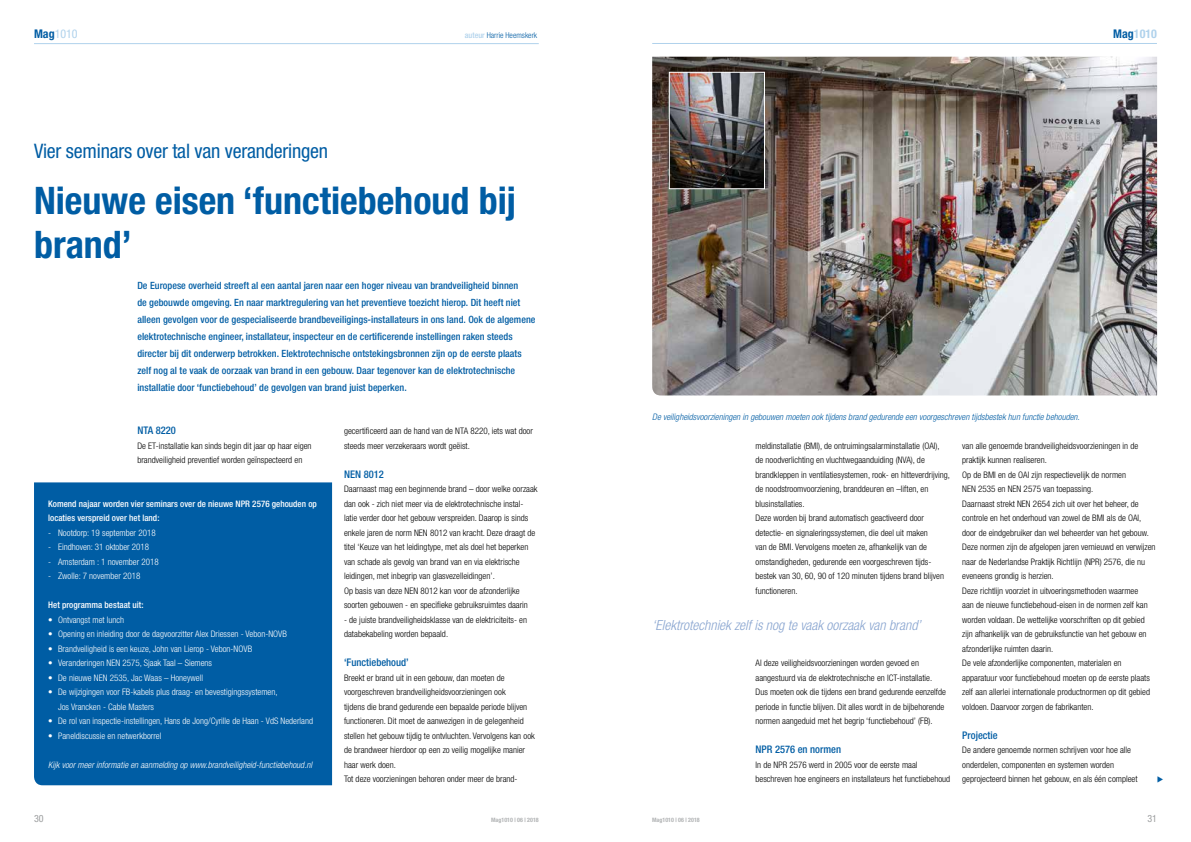
<style>
.page{position:relative;width:1191px;height:842px;background:#fff}
.page>*{position:absolute;margin:0;border:0;box-sizing:border-box;transform-origin:0 0}
.t1{font:700 condensed 38px/44px "Helvetica Neue";color:#005da4}
.t2{font:condensed 20px "Helvetica Neue";letter-spacing:-.01em;color:#005da4}
.t3{font:italic 300 condensed 14px "Helvetica Neue";color:#89a5d0}
.t4{font:condensed 12px "Helvetica Neue";color:#b0d2ec}
.t5{font:700 condensed 12px "Helvetica Neue";color:#b0d2ec}
.t6{font:500 condensed 10.5px "Helvetica Neue";color:#005da4}
.t7{font:500 condensed 10px/17px "Helvetica Neue";color:#005da4}
.t8{font:condensed 10px "Helvetica Neue";color:#9c9e9f}
.t9{font:300 condensed 9px/14.5px "Helvetica Neue";color:#000}
.t10{font:300 condensed 9px/14.5px "Helvetica Neue";color:#fff}
.t11{font:italic 300 condensed 9px "Helvetica Neue";color:#005da4}
.t12{font:500 condensed 9px/14.5px "Helvetica Neue";color:#fff}
.t13{font:italic 300 condensed 9px "Helvetica Neue";color:#fff}
.t14{font:300 condensed 8px "Helvetica Neue";color:#005da4}
.t15{font:700 condensed 6px "Helvetica Neue";color:#b1b3b4}
.s1{font-weight:700;color:#005da4}
.s2{font-weight:500;color:#b0d2ec}
.s3{color:#005da4}
</style>
<div class="page">
<hr style="left:34px;top:43px;width:505px;height:1px;background:#b0d2ec">
<hr style="left:652px;top:43px;width:505px;height:1px;background:#b0d2ec">
<img style="left:652px;top:57px;width:505px;height:338px">
<img style="left:671px;top:74px;width:92px;height:113px">
<div style="left:669px;top:72px;width:96px;height:117px;border:1px solid #fff"></div>
<div style="left:34px;top:482px;width:298px;height:303px;background:#005da4"></div>
<h3 class="t4" style="left:34px;top:27px;width:45px"><span class="s1">Mag</span>1010</h3>
<p class="t14" style="left:465px;top:30px;width:74px"><span class="s2">auteur</span> Harrie Heemskerk</p>
<h3 class="t5" style="left:1113px;top:26px;width:45px"><span class="s3">Mag</span>1010</h3>
<h2 class="t2" style="left:34px;top:139px;width:296px">Vier seminars over tal van veranderingen</h2>
<h1 class="t1" style="left:34px;top:177px;width:483px">Nieuwe eisen ‘functiebehoud bij brand’</h1>
<p class="t7" style="left:137px;top:277px;width:399px">De Europese overheid streeft al een aantal jaren naar een hoger niveau van brandveiligheid binnen<br>de gebouwde omgeving. En naar marktregulering van het preventieve toezicht hierop. Dit heeft niet alleen gevolgen voor de gespecialiseerde brandbeveiligings-installateurs in ons land. Ook de algemene elektrotechnische engineer, installateur, inspecteur en de certificerende instellingen raken steeds directer bij dit onderwerp betrokken. Elektrotechnische ontstekingsbronnen zijn op de eerste plaats zelf nog al te vaak de oorzaak van brand in een gebouw. Daar tegenover kan de elektrotechnische installatie door ‘functiebehoud’ de gevolgen van brand juist beperken.</p>
<p class="t6" style="left:137px;top:424px;width:40px">NTA 8220</p>
<p class="t9" style="left:137px;top:438px;width:176px">De ET-installatie kan sinds begin dit jaar op haar eigen brandveiligheid preventief worden geïnspecteerd en</p>
<p class="t9" style="left:344px;top:424px;width:190px">gecertificeerd aan de hand van de NTA 8220, iets wat door steeds meer verzekeraars wordt geëist.</p>
<p class="t6" style="left:344px;top:468px;width:41px">NEN 8012</p>
<p class="t9" style="left:344px;top:482px;width:195px">Daarnaast mag een beginnende brand – door welke oorzaak dan ook - zich niet meer via de elektrotechnische instal&shy;latie verder door het gebouw verspreiden. Daarop is sinds enkele jaren de norm NEN 8012 van kracht. Deze draagt de titel ‘Keuze van het leidingtype, met als doel het beperken van schade als gevolg van brand van en via elektrische leidingen, met inbegrip van glasvezelleidingen’.<br>Op basis van deze NEN 8012 kan voor de afzonderlijke soorten gebouwen - en specifieke gebruiksruimtes daarin</p>
<p class="t9" style="left:344px;top:612px;width:185px">- de juiste brandveiligheidsklasse van de elektriciteits- en databekabeling worden bepaald.</p>
<p class="t6" style="left:344px;top:656px;width:66px">‘Functiebehoud’</p>
<p class="t9" style="left:344px;top:670px;width:192px">Breekt er brand uit in een gebouw, dan moeten de voorgeschreven brandveiligheidsvoorzieningen ook<br>tijdens die brand gedurende een bepaalde periode blijven functioneren. Dit moet de aanwezigen in de gelegenheid stellen het gebouw tijdig te ontvluchten. Vervolgens kan ook de brandweer hierdoor op een zo veilig mogelijke manier haar werk doen.<br>Tot deze voorzieningen behoren onder meer de brand-</p>
<p class="t12" style="left:48px;top:496px;width:270px">Komend najaar worden vier seminars over de nieuwe NPR 2576 gehouden op locaties verspreid over het land:</p>
<p class="t10" style="left:48px;top:525px;width:109px">- Nootdorp: 19 september 2018</p>
<p class="t10" style="left:48px;top:540px;width:103px">- Eindhoven: 31 oktober 2018</p>
<p class="t10" style="left:48px;top:554px;width:112px">- Amsterdam : 1 november 2018</p>
<p class="t10" style="left:48px;top:569px;width:94px">- Zwolle: 7 november 2018</p>
<p class="t12" style="left:48px;top:598px;width:97px">Het programma bestaat uit:</p>
<p class="t10" style="left:48px;top:612px;width:78px">• Ontvangst met lunch</p>
<p class="t10" style="left:48px;top:627px;width:240px">• Opening en inleiding door de dagvoorzitter Alex Driessen - Vebon-NOVB</p>
<p class="t10" style="left:48px;top:641px;width:205px">• Brandveiligheid is een keuze, John van Lierop - Vebon-NOVB</p>
<p class="t10" style="left:48px;top:656px;width:165px">• Veranderingen NEN 2575, Sjaak Taal – Siemens</p>
<p class="t10" style="left:48px;top:670px;width:156px">• De nieuwe NEN 2535, Jac Waas – Honeywell</p>
<p class="t10" style="left:58px;top:685px;width:221px;text-indent:-10px">• De wijzigingen voor FB-kabels plus draag- en bevestigingssystemen,<br>Jos Vrancken - Cable Masters</p>
<p class="t10" style="left:48px;top:714px;width:266px">• De rol van inspectie-instellingen, Hans de Jong/Cyrille de Haan - VdS Nederland</p>
<p class="t10" style="left:48px;top:728px;width:115px">• Paneldiscussie en netwerkborrel</p>
<p class="t13" style="left:48px;top:759px;width:265px">Kijk voor meer informatie en aanmelding op www.brandveiligheid-functiebehoud.nl</p>
<p class="t11" style="left:652px;top:411px;width:429px">De veiligheidsvoorzieningen in gebouwen moeten ook tijdens brand gedurende een voorgeschreven tijdsbestek hun functie behouden.</p>
<p class="t9" style="left:755px;top:438px;width:196px">meldinstallatie (BMI), de ontruimingsalarminstallatie (OAI),<br>de noodverlichting en vluchtwegaanduiding (NVA), de brandkleppen in ventilatiesystemen, rook- en hitteverdrijving, de noodstroomvoorziening, branddeuren en –liften, en blusinstallaties.<br>Deze worden bij brand automatisch geactiveerd door detectie- en signaleringssystemen, die deel uit maken<br>van de BMI. Vervolgens moeten ze, afhankelijk van de omstandigheden, gedurende een voorgeschreven tijds&shy;bestek van 30, 60, 90 of 120 minuten tijdens brand blijven functioneren.</p>
<h3 class="t3" style="left:652px;top:617px;width:270px">‘Elektrotechniek zelf is nog te vaak oorzaak van brand’</h3>
<p class="t9" style="left:755px;top:656px;width:192px">Al deze veiligheidsvoorzieningen worden gevoed en aangestuurd via de elektrotechnische en ICT-installatie.<br>Dus moeten ook die tijdens een brand gedurende eenzelfde periode in functie blijven. Dit alles wordt in de bijbehorende normen aangeduid met het begrip ‘functiebehoud’ (FB).</p>
<p class="t6" style="left:755px;top:743px;width:87px">NPR 2576 en normen</p>
<p class="t9" style="left:755px;top:757px;width:196px">In de NPR 2576 werd in 2005 voor de eerste maal beschreven hoe engineers en installateurs het functiebehoud</p>
<p class="t9" style="left:962px;top:438px;width:195px">van alle genoemde brandveiligheidsvoorzieningen in de praktijk kunnen realiseren.<br>Op de BMI en de OAI zijn respectievelijk de normen<br>NEN 2535 en NEN 2575 van toepassing.<br>Daarnaast strekt NEN 2654 zich uit over het beheer, de controle en het onderhoud van zowel de BMI als de OAI, door de eindgebruiker dan wel beheerder van het gebouw.<br>Deze normen zijn de afgelopen jaren vernieuwd en verwijzen naar de Nederlandse Praktijk Richtlijn (NPR) 2576, die nu eveneens grondig is herzien.<br>Deze richtlijn voorziet in uitvoeringsmethoden waarmee<br>aan de nieuwe functiebehoud-eisen in de normen zelf kan worden voldaan. De wettelijke voorschriften op dit gebied zijn afhankelijk van de gebruiksfunctie van het gebouw en afzonderlijke ruimten daarin.<br>De vele afzonderlijke componenten, materialen en apparatuur voor functiebehoud moeten op de eerste plaats zelf aan allerlei internationale productnormen op dit gebied voldoen. Daarvoor zorgen de fabrikanten.</p>
<p class="t6" style="left:962px;top:729px;width:37px">Projectie</p>
<p class="t9" style="left:962px;top:743px;width:177px">De andere genoemde normen schrijven voor hoe alle onderdelen, componenten en systemen worden geprojecteerd binnen het gebouw, en als één compleet</p>
<p class="t8" style="left:34px;top:812px;width:11px">30</p>
<p class="t15" style="left:491px;top:816px;width:49px">Mag1010 | 06 | 2018</p>
<p class="t15" style="left:652px;top:816px;width:49px">Mag1010 | 06 | 2018</p>
<p class="t8" style="left:1147px;top:812px;width:11px">31</p>
</div>
